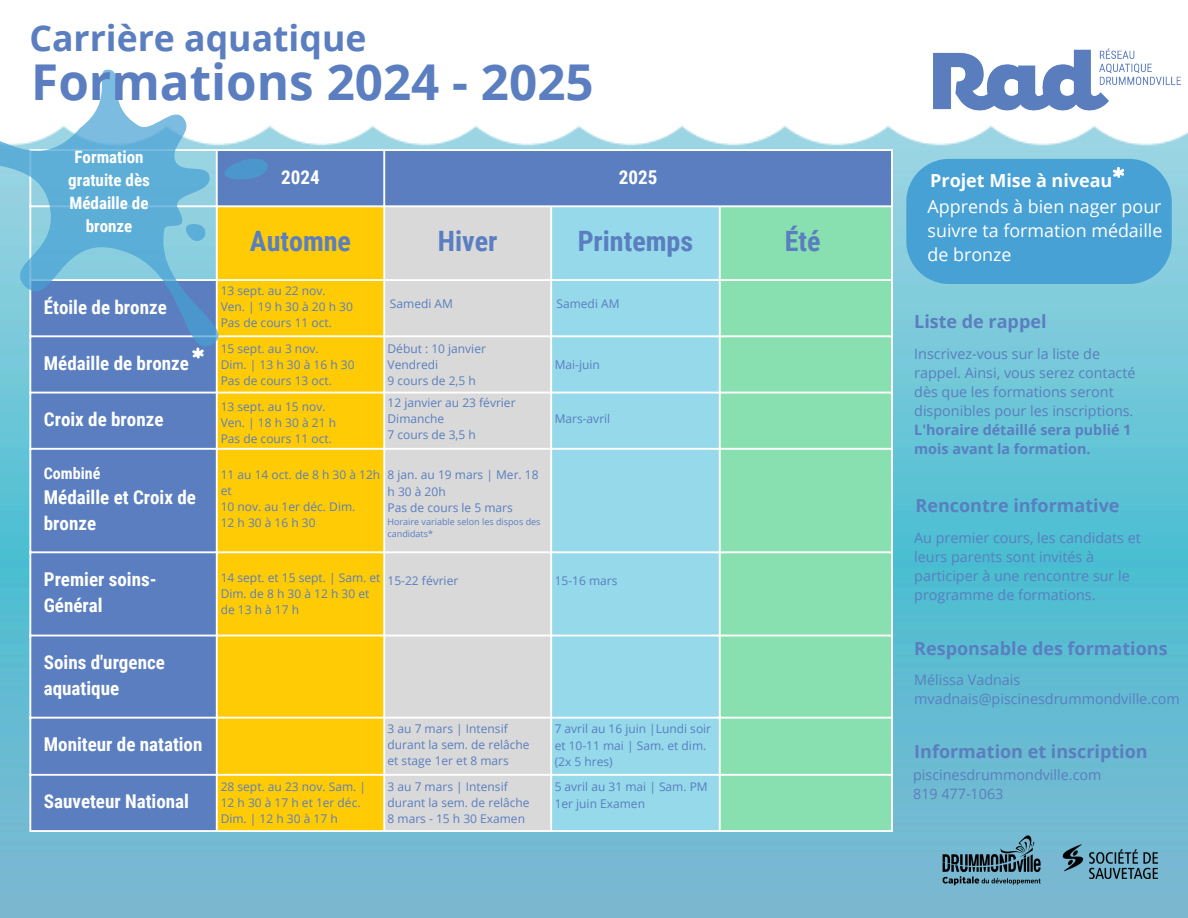
<style>
.page{position:relative;width:1188px;height:918px;background:#fff}
.page>*{position:absolute;margin:0;border:0;box-sizing:border-box;transform-origin:0 0}
.t1{font:700 49.35px "Open Sans";color:#5a7ebf}
.t2{font:700 35.55px "Open Sans";color:#5a7ebf}
.t3{font:700 28.05px "Roboto Condensed";color:#5a7ebf}
.t4{font:700 19.05px/25.8px "Roboto Condensed";color:#fff}
.t5{font:700 18px "Open Sans";color:#5a7ebf}
.t6{font:700 18px "Open Sans";color:#fff}
.t7{font:17.85px/23.9px "Open Sans";color:#fff;text-align:justify}
.t8{font:700 16.95px/22.8px "Roboto Condensed";color:#fff;text-align:center}
.t9{font:700 16.05px "Roboto Condensed";color:#fff}
.t10{font:14.4px/19.2px "Open Sans";color:#5a7ebf}
.t11{font:12px/16px "Open Sans";color:#5a7ebf}
.t12{font:9px/12px "Open Sans";color:#5a7ebf}
.s1{font-weight:700}
</style>
<div class="page">
<img style="left:0;top:178px;width:1188px;height:740px">
<img style="left:311px;top:125px;width:877px;height:53px">
<img style="left:910px;top:48px;width:278px;height:85px">
<div style="left:31px;top:151px;width:860px;height:679px;background:#5a7ebf"></div>
<div style="left:218px;top:207px;width:165px;height:623px;background:#ffcb05"></div>
<div style="left:385px;top:207px;width:165px;height:623px;background:#d9d9d9"></div>
<div style="left:552px;top:207px;width:167px;height:623px;background:#95d9ea"></div>
<div style="left:721px;top:207px;width:170px;height:623px;background:#88e0b0"></div>
<hr style="left:29px;top:151px;width:2px;height:679px;background:#fff">
<hr style="left:216px;top:151px;width:2px;height:679px;background:#fff">
<hr style="left:383px;top:151px;width:2px;height:679px;background:#fff">
<hr style="left:550px;top:207px;width:2px;height:623px;background:#fff">
<hr style="left:719px;top:207px;width:2px;height:623px;background:#fff">
<hr style="left:891px;top:151px;width:2px;height:679px;background:#fff">
<hr style="left:29px;top:149px;width:864px;height:2px;background:#fff">
<hr style="left:29px;top:205px;width:864px;height:2px;background:#fff">
<hr style="left:29px;top:279px;width:864px;height:2px;background:#fff">
<hr style="left:29px;top:335px;width:864px;height:2px;background:#fff">
<hr style="left:29px;top:392px;width:864px;height:2px;background:#fff">
<hr style="left:29px;top:448px;width:864px;height:2px;background:#fff">
<hr style="left:29px;top:551px;width:864px;height:2px;background:#fff">
<hr style="left:29px;top:635px;width:864px;height:1px;background:#fff">
<hr style="left:29px;top:717px;width:864px;height:2px;background:#fff">
<hr style="left:29px;top:774px;width:864px;height:2px;background:#fff">
<hr style="left:29px;top:830px;width:864px;height:2px;background:#fff">
<img style="left:1057px;top:837px;width:108px;height:48px">
<img style="left:925px;top:818px;width:132px;height:85px">
<svg style="left:0;top:69px;width:311px;height:288px"></svg>
<svg style="left:192px;top:348px;width:11px;height:11px"></svg>
<div style="left:906px;top:159px;width:266px;height:125px;background:#47a1d5"></div>
<p class="t2" style="left:29px;top:13px;width:339px">Carrière aquatique</p>
<p class="t1" style="left:31px;top:47px;width:564px">Formations 2024 - 2025</p>
<p class="t8" style="left:68px;top:146px;width:83px">Formation gratuite dès<br>Médaille de bronze</p>
<p class="t4" style="left:44px;top:294px;width:124px">Étoile de bronze</p>
<p class="t4" style="left:44px;top:350px;width:147px">Médaille de bronze</p>
<p class="t4" style="left:44px;top:407px;width:121px">Croix de bronze</p>
<p class="t9" style="left:44px;top:464px;width:58px">Combiné</p>
<p class="t4" style="left:44px;top:484px;width:154px">Médaille et Croix de bronze</p>
<p class="t4" style="left:44px;top:566px;width:114px">Premier soins-<br>Général</p>
<p class="t4" style="left:44px;top:650px;width:123px">Soins d'urgence aquatique</p>
<p class="t4" style="left:44px;top:732px;width:160px">Moniteur de natation</p>
<p class="t4" style="left:44px;top:789px;width:147px">Sauveteur National</p>
<p class="t4" style="left:281px;top:164px;width:40px">2024</p>
<h2 class="t4" style="left:619px;top:164px;width:40px">2025</h2>
<p class="t3" style="left:250px;top:225px;width:103px">Automne</p>
<p class="t3" style="left:438px;top:225px;width:61px">Hiver</p>
<h1 class="t3" style="left:578px;top:225px;width:117px">Printemps</h1>
<p class="t3" style="left:785px;top:225px;width:37px">Été</p>
<p class="t11" style="left:221px;top:282px;width:134px">13 sept. au 22 nov.<br>Ven.|19h30à20h30<br>Pas de cours 11 oct.</p>
<p class="t11" style="left:221px;top:340px;width:135px">15 sept. au 3 nov.<br>Dim.|13h30à16h30<br>Pas de cours 13 oct.</p>
<p class="t11" style="left:221px;top:398px;width:117px">13 sept. au 15 nov.<br>Ven.|18h30à21h<br>Pas de cours 11 oct.</p>
<h6 class="t11" style="left:221px;top:466px;width:161px">11 au 14 oct. de 8 h 30 à 12h et<br>10 nov. au 1er déc. Dim.<br>12h30à16h30</h6>
<h6 class="t11" style="left:390px;top:296px;width:65px">Samedi AM</h6>
<h6 class="t11" style="left:388px;top:340px;width:100px">Début : 10 janvier<br>Vendredi<br>9 cours de 2,5 h</h6>
<h6 class="t11" style="left:388px;top:395px;width:130px">12 janvier au 23 février<br>Dimanche<br>7 cours de 3,5 h</h6>
<h6 class="t11" style="left:388px;top:466px;width:153px;line-height:16.5px">8 jan. au 19 mars | Mer. 18 h 30 à 20h</h6>
<h6 class="t11" style="left:388px;top:500px;width:127px">Pas de cours le 5 mars</h6>
<h6 class="t12" style="left:388px;top:515px;width:155px">Horaire variable selon les dispos des candidats*</h6>
<h6 class="t11" style="left:388px;top:572px;width:72px">15-22 février</h6>
<h6 class="t11" style="left:221px;top:570px;width:161px">14 sept. et 15 sept. | Sam. et<br>Dim.de8h30à12h30et de13hà17h</h6>
<h3 class="t11" style="left:557px;top:296px;width:65px">Samedi AM</h3>
<h5 class="t11" style="left:555px;top:356px;width:47px">Mai-juin</h5>
<h3 class="t11" style="left:555px;top:411px;width:57px">Mars-avril</h3>
<h5 class="t11" style="left:555px;top:572px;width:64px">15-16 mars</h5>
<h6 class="t11" style="left:221px;top:778px;width:147px">28 sept. au 23 nov. Sam. |<br>12 h 30 à 17 h et 1er déc.<br>Dim.|12h30à17h</h6>
<h3 class="t11" style="left:388px;top:720px;width:144px">3 au 7 mars | Intensif durant la sem. de relâche et stage 1er et 8 mars</h3>
<h4 class="t11" style="left:388px;top:778px;width:144px">3 au 7 mars | Intensif durant la sem. de relâche<br>8 mars - 15 h 30 Examen</h4>
<h3 class="t11" style="left:555px;top:720px;width:158px;line-height:16.5px">7 avril au 16 juin |Lundi soir et 10-11 mai | Sam. et dim. (2x 5 hres)</h3>
<h5 class="t11" style="left:555px;top:778px;width:155px;line-height:16.5px">5 avril au 31 mai | Sam. PM<br>1er juin Examen</h5>
<h6 class="t6" style="left:930px;top:168px;width:184px">Projet Mise à niveau</h6>
<h6 class="t7" style="left:928px;top:194px;width:236px">Apprends à bien nager pour suivre ta formation médaille de bronze</h6>
<p class="t5" style="left:914px;top:309px;width:134px">Liste de rappel</p>
<p class="t10" style="left:914px;top:344px;width:223px">Inscrivez-vous sur la liste de rappel. Ainsi, vous serez contacté dès que les formations seront disponibles pour les inscriptions.<br><span class="s1">L'horaire détaillé sera publié 1 mois avant la formation.</span></p>
<h6 class="t5" style="left:916px;top:493px;width:206px">Rencontre informative</h6>
<h6 class="t10" style="left:914px;top:527px;width:228px">Au premier cours, les candidats et leurs parents sont invités à participer à une rencontre sur le programme de formations.</h6>
<h6 class="t5" style="left:914px;top:635px;width:255px">Responsable des formations</h6>
<h6 class="t10" style="left:914px;top:670px;width:267px">Mélissa Vadnais mvadnais@piscinesdrummondville.com</h6>
<h6 class="t5" style="left:914px;top:738px;width:235px">Information et inscription</h6>
<h6 class="t10" style="left:913px;top:765px;width:190px">piscinesdrummondville.com<br>819 477-1063</h6>
</div>
